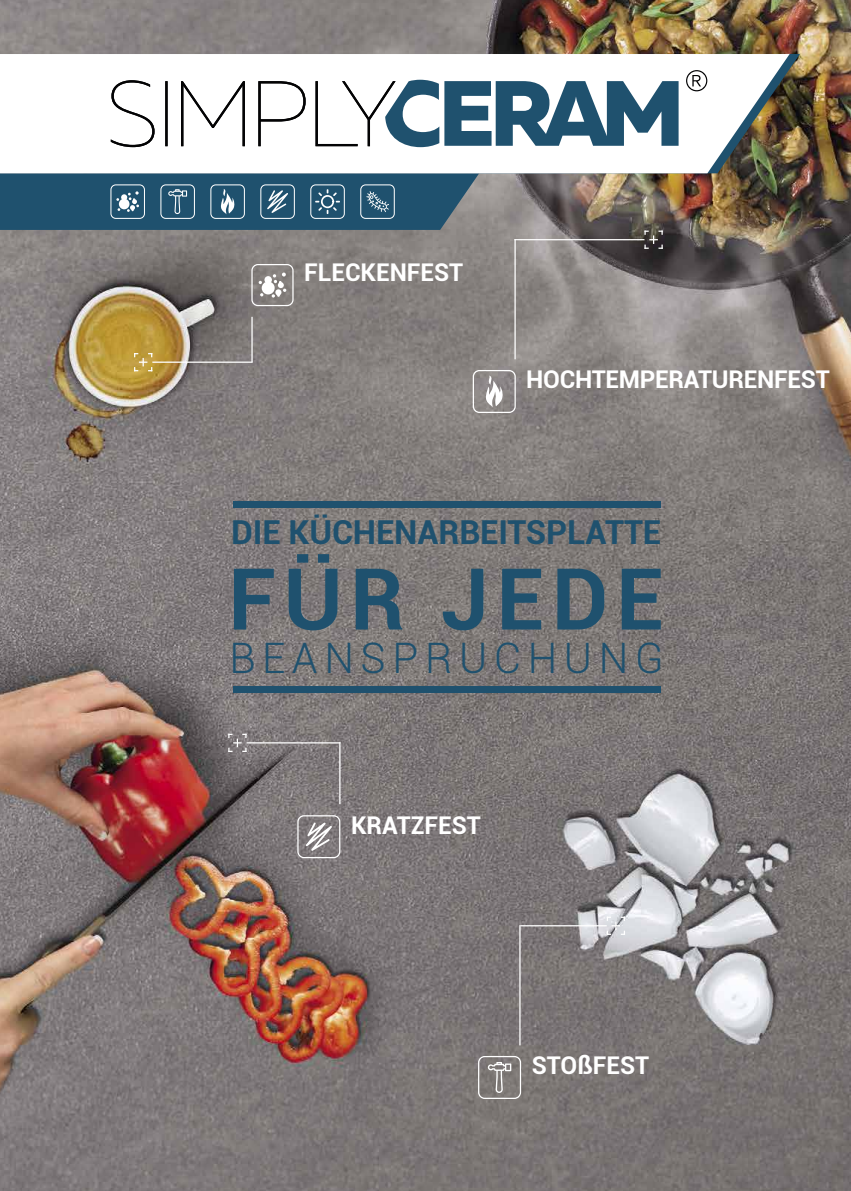
<style>
.page{position:relative;width:851px;height:1191px;background:#fff}
.page>*{position:absolute;margin:0;border:0;box-sizing:border-box;transform-origin:0 0}
.t1{font:700 85.5px "Roboto";letter-spacing:.09em;color:#1f516e}
.t2{font:300 42px "Roboto";letter-spacing:.16em;color:#1f516e}
.t3{font:700 33px "Roboto";letter-spacing:-.005em;color:#1f516e}
.t4{font:700 24.45px "Roboto";color:#fff}
</style>
<div class="page">
<img style="left:0;top:0;width:850px;height:1191px">
<svg style="left:0;top:54px;width:789px;height:119px"></svg>
<div style="left:251px;top:264px;width:42px;height:42px;border:1px solid #fff;border-radius:6px"></div>
<div style="left:262px;top:281px;width:12px;height:13px;background:#fff;border-radius:50%"></div>
<div style="left:264px;top:276px;width:8px;height:7px;background:#fff;border-radius:50%"></div>
<svg style="left:271px;top:272px;width:15px;height:25px"></svg>
<div style="left:478px;top:1056px;width:43px;height:43px;border:1px solid #fff;border-radius:6px"></div>
<svg style="left:487px;top:1062px;width:24px;height:31px"></svg>
<div style="left:472px;top:370px;width:43px;height:43px;border:1px solid #fff;border-radius:6px"></div>
<svg style="left:485px;top:375px;width:18px;height:32px"></svg>
<div style="left:297px;top:815px;width:43px;height:43px;border:1px solid #fff;border-radius:6px"></div>
<svg style="left:306px;top:822px;width:26px;height:29px"></svg>
<svg style="left:0;top:173px;width:479px;height:57px;background:#325f78"></svg>
<div style="left:233px;top:501px;width:427px;height:6px;background:#1f516e"></div>
<div style="left:233px;top:686px;width:427px;height:6px;background:#1f516e"></div>
<hr style="left:339px;top:742px;width:1px;height:62px;background:#fff">
<hr style="left:251px;top:317px;width:1px;height:45px;background:#fff">
<hr style="left:519px;top:925px;width:1px;height:120px;background:#fff">
<hr style="left:514px;top:239px;width:1px;height:120px;background:#fff">
<hr style="left:246px;top:742px;width:94px;height:1px;background:#fff">
<hr style="left:152px;top:361px;width:100px;height:2px;background:#fff">
<hr style="left:520px;top:925px;width:86px;height:1px;background:#fff">
<hr style="left:514px;top:239px;width:130px;height:1px;background:#fff">
<svg style="left:606px;top:916px;width:19px;height:19px"></svg>
<svg style="left:644px;top:230px;width:18px;height:19px"></svg>
<svg style="left:228px;top:733px;width:18px;height:19px"></svg>
<svg style="left:134px;top:353px;width:18px;height:18px"></svg>
<svg style="left:111px;top:80px;width:43px;height:67px"></svg>
<hr style="left:165px;top:81px;width:2px;height:65px;background:#030304">
<svg style="left:181px;top:81px;width:64px;height:65px"></svg>
<svg style="left:258px;top:81px;width:47px;height:65px"></svg>
<svg style="left:315px;top:80px;width:363px;height:67px"></svg>
<svg style="left:686px;top:70px;width:21px;height:21px"></svg>
<p class="t4" style="left:304px;top:255px;width:160px">FLECKENFEST</p>
<p class="t4" style="left:526px;top:362px;width:305px">HOCHTEMPERATURENFEST</p>
<h3 class="t3" style="left:231px;top:508px;width:431px">DIE KÜCHENARBEITSPLATTE</h3>
<h1 class="t1" style="left:228px;top:539px;width:437px">FÜR JEDE</h1>
<h2 class="t2" style="left:229px;top:629px;width:436px">BEANSPRUCHUNG</h2>
<p class="t4" style="left:351px;top:807px;width:131px">KRATZFEST</p>
<p class="t4" style="left:531px;top:1048px;width:119px">STOßFEST</p>
</div>
